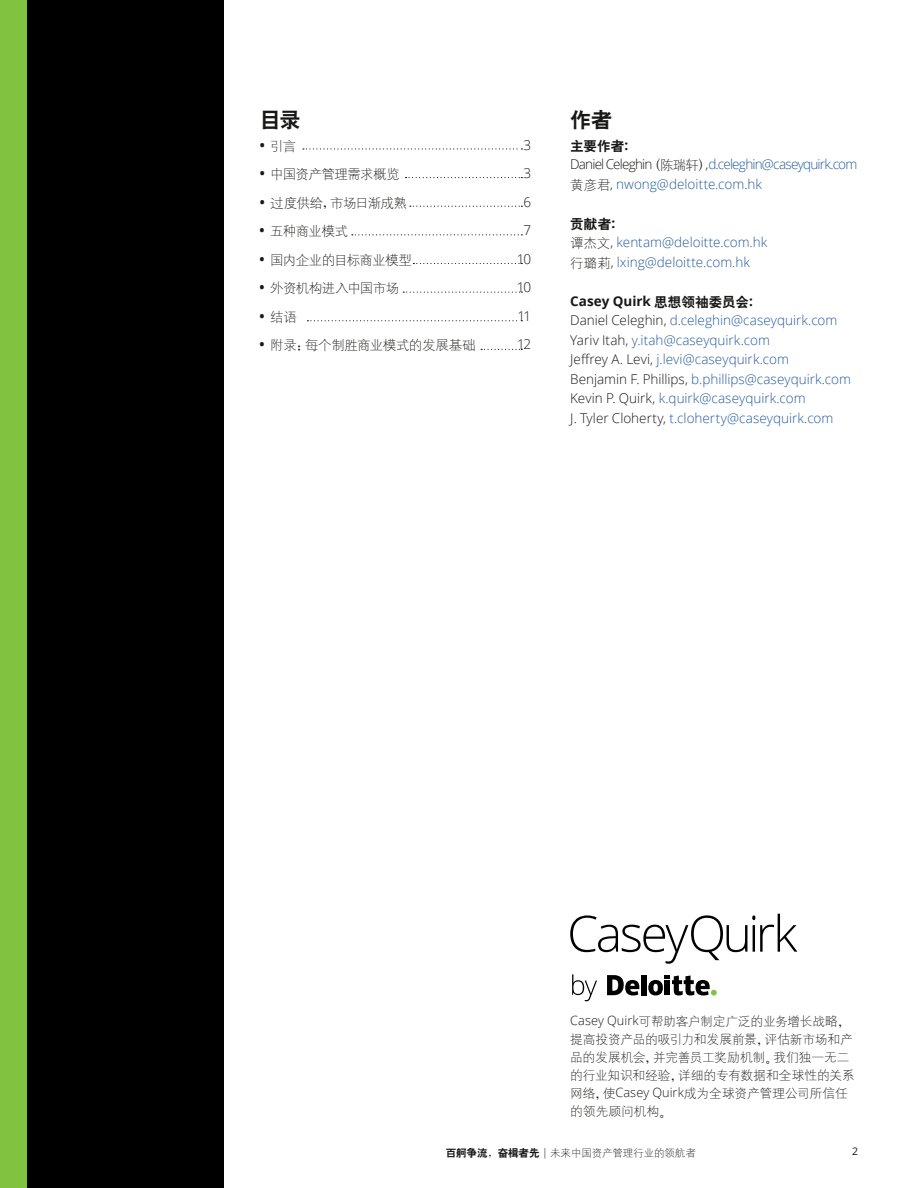
<style>
.page{position:relative;width:918px;height:1188px;background:#fff}
.page>*{position:absolute;margin:0;border:0;box-sizing:border-box;transform-origin:0 0}
.t1{font:21px "H Yb 2 gj";color:#181816}
.t2{font:300 13.5px/19.5px "Open Sans";color:#235b9d}
.t3{font:13.5px "H Yg 1 gj";letter-spacing:-.04em;color:#181816}
.t4{font:300 13.5px/19.5px "Open Sans";letter-spacing:-.055em;color:#235b9d}
.t5{font:300 13.5px/28.5px "Open Sans";letter-spacing:-.085em;color:#181816;text-align:center}
.t6{font:13.5px "H Yb 2 gj";letter-spacing:.015em;color:#181816}
.t7{font:12.75px/18px "H Yg 1 gj";letter-spacing:-.015em;color:#181816}
.t8{font:10.5px "H Yg 1 gj";letter-spacing:-.01em;color:#181816}
.t9{font:10.5px "Open Sans";color:#181816}
.s1{font-family:"Open Sans";font-weight:700}
.s2{color:#181816}
.s3{font-family:"H Ya 6 gj";font-weight:400;color:#181816}
.s4{font-family:"H Yg 1 gj";font-weight:400;color:#181816}
.s5{font-weight:700;color:#181816}
.s6{font-family:"H Yb 2 gj";font-weight:400;color:#181816}
.s7{font-family:"H Ya 6 gj"}
.s8{font-family:"Open Sans";font-weight:300}
.s9{font-family:"H Yb 2 gj"}
</style>
<div class="page">
<div style="left:0;top:0;width:27px;height:1188px;background:#80c341"></div>
<div style="left:27px;top:0;width:197px;height:1188px;background:#000"></div>
<svg style="left:572px;top:974px;width:25px;height:27px"></svg>
<div style="left:641px;top:975px;width:5px;height:20px;background:#000"></div>
<svg style="left:648px;top:975px;width:69px;height:21px"></svg>
<svg style="left:607px;top:975px;width:32px;height:20px"></svg>
<svg style="left:570px;top:914px;width:227px;height:50px"></svg>
<svg style="left:303px;top:148px;width:219px;height:2px"></svg>
<svg style="left:406px;top:177px;width:116px;height:1px"></svg>
<svg style="left:410px;top:206px;width:112px;height:1px"></svg>
<svg style="left:352px;top:234px;width:170px;height:1px"></svg>
<svg style="left:413px;top:263px;width:109px;height:1px"></svg>
<svg style="left:403px;top:292px;width:119px;height:1px"></svg>
<svg style="left:307px;top:320px;width:215px;height:1px"></svg>
<svg style="left:481px;top:349px;width:41px;height:1px"></svg>
<h1 class="t1" style="left:260px;top:109px;width:42px">目录</h1>
<h1 class="t1" style="left:570px;top:109px;width:44px">作者</h1>
<p class="t5" style="left:517px;top:130px;width:16px">3<br>3<br>6<br>7<br>10<br>10<br>11<br>12</p>
<p class="t6" style="left:570px;top:139px;width:60px">主要作者<span class="s1">:</span></p>
<p class="t4" style="left:570px;top:154px;width:289px"><span class="s2">Daniel Celeghin</span><span class="s3">（</span><span class="s4">陈瑞轩</span><span class="s3">）</span><span class="s2">,</span>d.celeghin@caseyquirk.com<span class="s4">黄彦君</span><span class="s2">,</span> nwong@deloitte.com.hk</p>
<p class="t6" style="left:570px;top:217px;width:46px">贡献者<span class="s1">:</span></p>
<p class="t2" style="left:570px;top:232px;width:199px"><span class="s4">谭杰文</span><span class="s2">,</span> kentam@deloitte.com.hk<span class="s4">行璐莉</span><span class="s2">,</span> lxing@deloitte.com.hk</p>
<p class="t2" style="left:570px;top:291px;width:282px"><span class="s5">Casey Quirk</span> <span class="s6">思想领袖委员会</span><span class="s5">:<br></span><span class="s2">Daniel Celeghin,</span> d.celeghin@caseyquirk.com <span class="s2">Yariv Itah,</span> y.itah@caseyquirk.com<br><span class="s2">Jeffrey A. Levi,</span> j.levi@caseyquirk.com<br><span class="s2">Benjamin F. Phillips,</span> b.phillips@caseyquirk.com <span class="s2">Kevin P. Quirk,</span> k.quirk@caseyquirk.com<br><span class="s2">J. Tyler Cloherty,</span> t.cloherty@caseyquirk.com</p>
<p class="t3" style="left:260px;top:139px;width:38px"><span class="s1">•</span> 引言</p>
<p class="t3" style="left:260px;top:167px;width:142px"><span class="s1">•</span> 中国资产管理需求概览</p>
<p class="t3" style="left:260px;top:196px;width:149px"><span class="s1">•</span> 过度供给<span class="s7">，</span>市场日渐成熟</p>
<p class="t3" style="left:260px;top:224px;width:90px"><span class="s1">•</span> 五种商业模式</p>
<p class="t3" style="left:260px;top:253px;width:154px"><span class="s1">•</span> 国内企业的目标商业模型</p>
<p class="t3" style="left:260px;top:281px;width:141px"><span class="s1">•</span> 外资机构进入中国市场</p>
<p class="t3" style="left:260px;top:310px;width:39px"><span class="s1">•</span> 结语</p>
<p class="t3" style="left:260px;top:338px;width:217px"><span class="s1">•</span> 附录<span class="s7">：</span>每个制胜商业模式的发展基础</p>
<p class="t7" style="left:570px;top:1013px;width:286px"><span class="s8">Casey Quirk</span>可帮助客户制定广泛的业务增长战略<span class="s7">，</span>提高投资产品的吸引力和发展前景<span class="s7">，</span>评估新市场和产品的发展机会<span class="s7">，</span>并完善员工奖励机制<span class="s7">。</span>我们独一无二的行业知识和经验<span class="s7">，</span>详细的专有数据和全球性的关系网络<span class="s7">，</span>使<span class="s8">Casey Quirk</span>成为全球资产管理公司所信任的领先顾问机构<span class="s7">。</span></p>
<p class="t8" style="left:446px;top:1147px;width:252px"><span class="s9">百舸争流</span><span class="s7">，</span><span class="s9">奋楫者先</span> <span class="s8">|</span> 未来中国资产管理行业的领航者</p>
<p class="t9" style="left:852px;top:1144px;width:8px">2</p>
</div>
